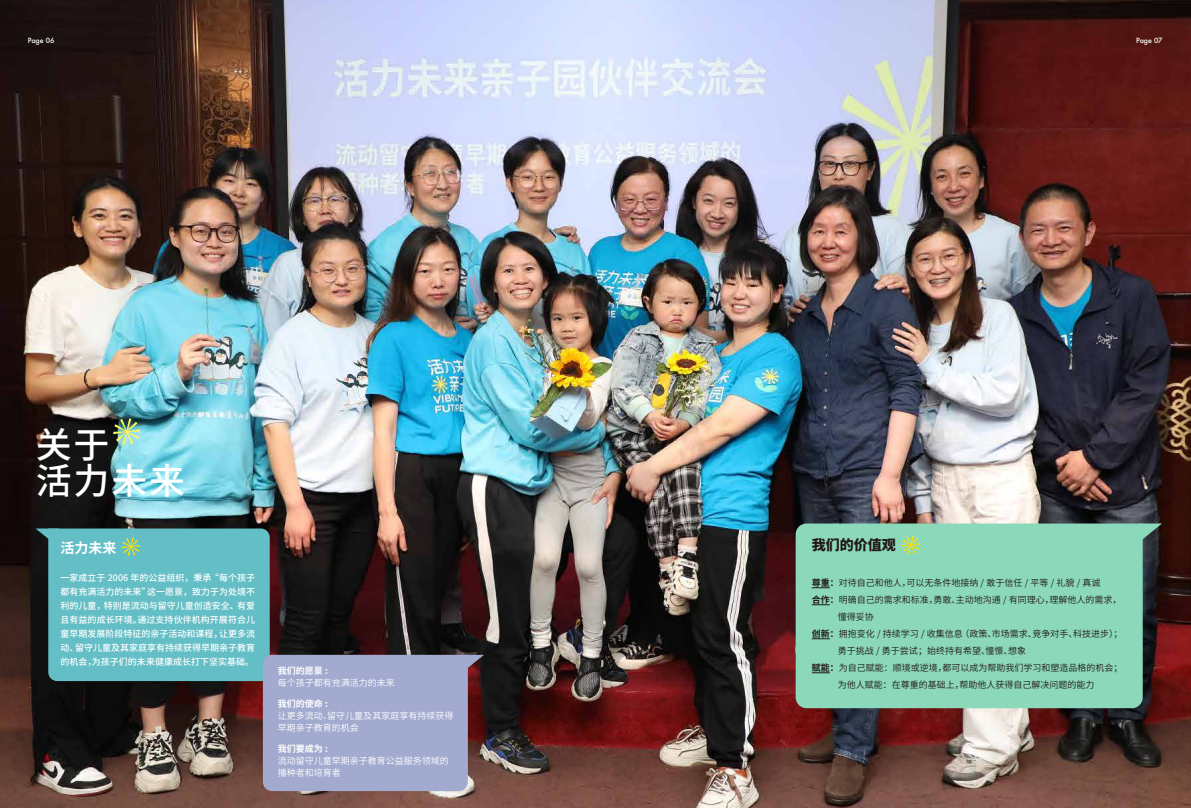
<style>
.page{position:relative;width:1191px;height:808px;background:#fff}
.page>*{position:absolute;margin:0;border:0;box-sizing:border-box;transform-origin:0 0}
.t1{font:500 36px/36px "Source Han Sans CN";letter-spacing:.05em;color:#fff}
.t2{font:800 14px "Source Han Sans CN";color:#221815}
.t3{font:700 14px "Source Han Sans CN";color:#fff}
.t4{font:9px "Source Han Sans CN";color:#221815}
.t5{font:500 9px/14px "Source Han Sans CN";color:#fff;text-align:justify}
.t6{font:9px/12px "Source Han Sans CN";color:#fff}
.t7{font:700 9px "Source Han Sans CN";color:#fff}
.t8{font:500 7px "Futura";color:#fff}
.s1{font-weight:700}
</style>
<div class="page">
<img style="left:0;top:0;width:1191px;height:808px">
<div style="left:795px;top:523px;width:347px;height:185px;background:#8bd8bb"></div>
<svg style="left:812px;top:587px;width:18px;height:1px"></svg>
<svg style="left:812px;top:604px;width:18px;height:1px"></svg>
<svg style="left:812px;top:638px;width:18px;height:1px"></svg>
<svg style="left:812px;top:672px;width:18px;height:1px"></svg>
<svg style="left:901px;top:536px;width:19px;height:18px"></svg>
<svg style="left:1138px;top:523px;width:24px;height:16px"></svg>
<svg style="left:36px;top:528px;width:448px;height:263px;background:#5e727c"></svg>
<svg style="left:113px;top:418px;width:27px;height:27px"></svg>
<p class="t8" style="left:28px;top:35px;width:28px">Page 06</p>
<p class="t8" style="left:1136px;top:35px;width:28px">Page 07</p>
<h1 class="t1" style="left:36px;top:428px;width:151px">关于<br>活力未来</h1>
<h2 class="t2" style="left:812px;top:537px;width:85px">我们的价值观</h2>
<h2 class="t3" style="left:60px;top:539px;width:57px">活力未来</h2>
<p class="t5" style="left:60px;top:570px;width:196px">一家成立于 2006 年的公益组织，秉承“每个孩子都有充满活力的未来”这一愿景，致力于为处境不利的儿童，特别是流动与留守儿童创造安全、有爱且有益的成长环境。通过支持伙伴机构开展符合儿童早期发展阶段特征的亲子活动和课程，让更多流动、留守儿童及其家庭享有持续获得早期亲子教育的机会，为孩子们的未来健康成长打下坚实基础。</p>
<p class="t4" style="left:812px;top:578px;width:290px"><span class="s1">尊重：</span>对待自己和他人，可以无条件地接纳 / 敢于信任 / 平等 / 礼貌 / 真诚</p>
<p class="t4" style="left:812px;top:595px;width:311px"><span class="s1">合作：</span>明确自己的需求和标准，勇敢、主动地沟通 / 有同理心，理解他人的需求，</p>
<p class="t4" style="left:838px;top:612px;width:37px">懂得妥协</p>
<p class="t4" style="left:812px;top:629px;width:312px"><span class="s1">创新：</span>拥抱变化 / 持续学习 / 收集信息 （政策、市场需求、竞争对手、科技进步）；</p>
<p class="t4" style="left:838px;top:646px;width:190px">勇于挑战 / 勇于尝试；始终持有希望、憧憬、想象</p>
<p class="t4" style="left:812px;top:663px;width:312px"><span class="s1">赋能：</span>为自己赋能：顺境或逆境，都可以成为帮助我们学习和塑造品格的机会；</p>
<p class="t4" style="left:838px;top:680px;width:258px">为他人赋能：在尊重的基础上，帮助他人获得自己解决问题的能力</p>
<p class="t7" style="left:278px;top:666px;width:52px">我们的愿景 :</p>
<p class="t6" style="left:278px;top:677px;width:118px">每个孩子都有充满活力的未来</p>
<p class="t7" style="left:278px;top:699px;width:52px">我们的使命 :</p>
<p class="t6" style="left:278px;top:710px;width:177px">让更多流动、留守儿童及其家庭享有持续获得早期亲子教育的机会</p>
<p class="t7" style="left:278px;top:744px;width:52px">我们要成为 :</p>
<p class="t6" style="left:278px;top:755px;width:172px">流动留守儿童早期亲子教育公益服务领域的播种者和培育者</p>
</div>
